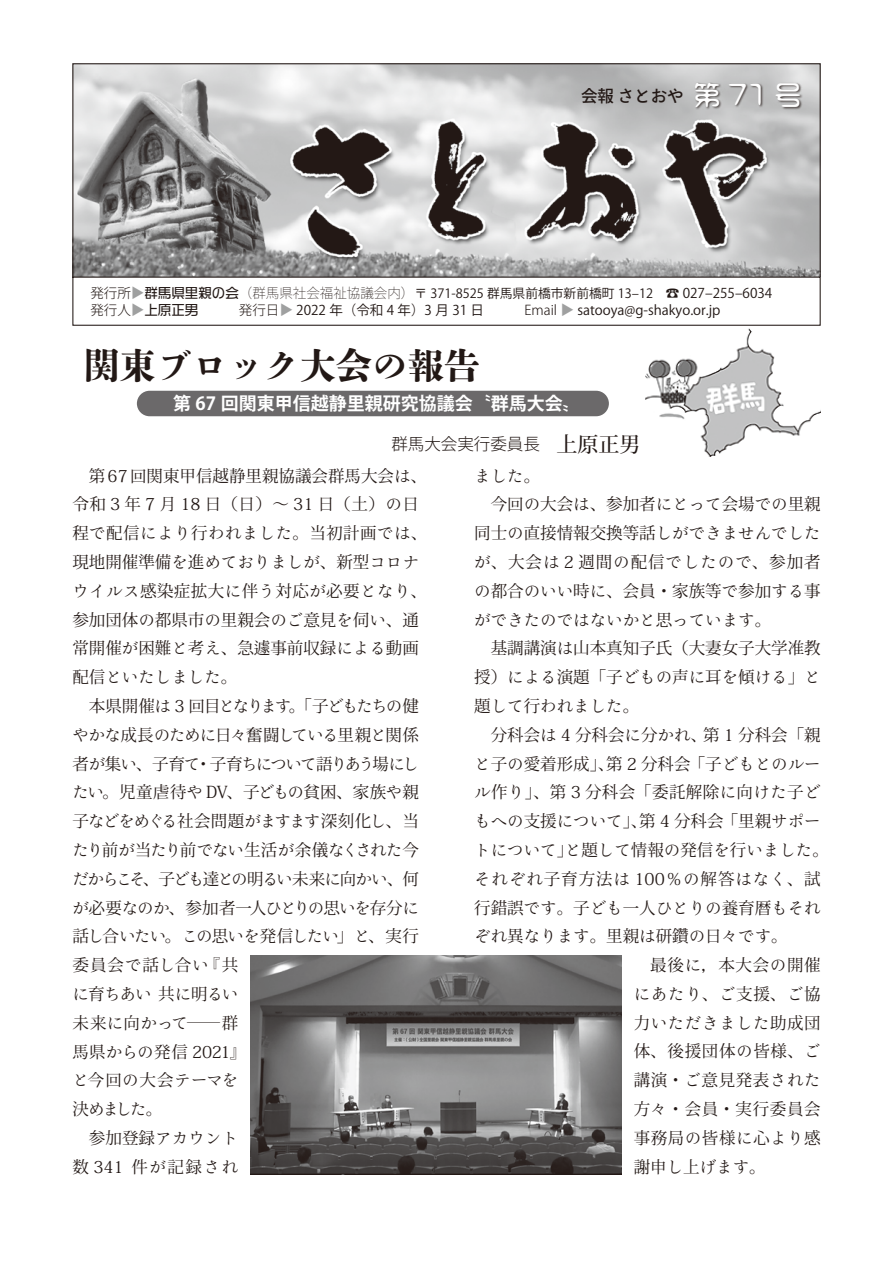
<style>
.page{position:relative;width:893px;height:1263px;background:#fff}
.page>*{position:absolute;margin:0;border:0;box-sizing:border-box;transform-origin:0 0}
.t1{font:800 36px "DNP Shuei Shogo Min Std";color:#221815}
.t2{font:700 18px "Ryo Gothic Plus N";color:#fff}
.t3{font:16.5px/28.8px "Ryo Text Plus N";color:#221815}
.t4{font:16.5px "Ryo Text Plus N";letter-spacing:.055em;color:#221815}
.t5{font:16.5px "Ryo Text Plus N";letter-spacing:-.055em;color:#221815}
.t6{font:16.5px "Ryo Text Plus N";letter-spacing:.04em;color:#221815}
.t7{font:16.5px "Ryo Text Plus N";letter-spacing:-.02em;color:#221815}
.t8{font:16.5px "Ryo Text Plus N";letter-spacing:.035em;color:#221815}
.t9{font:16.5px "Ryo Text Plus N";letter-spacing:-.045em;color:#221815}
.t10{font:16.5px "Ryo Text Plus N";letter-spacing:.025em;color:#221815}
.t11{font:16.5px "Ryo Text Plus N";letter-spacing:-.08em;color:#221815}
.t12{font:16.5px "Ryo Text Plus N";letter-spacing:-.095em;color:#221815}
.t13{font:16.5px "Ryo Text Plus N";letter-spacing:-.1em;color:#221815}
.t14{font:16.5px "Ryo Text Plus N";letter-spacing:-.06em;color:#221815}
.t15{font:300 16.5px "Ryo Gothic Plus N";color:#221815}
.t16{font:16.5px "Ryo Text Plus N";letter-spacing:.095em;color:#221815}
.t17{font:500 16.5px "Ryo Gothic Plus N";color:#221815}
.t18{font:16.5px "Ryo Text Plus N";letter-spacing:.02em;color:#221815}
.t19{font:13.5px "Ryo Gothic Plus N";color:#221815}
.t20{font:300 13.5px "Ryo Gothic Plus N";color:#221815}
.t21{font:300 13.5px "Ryo Gothic Plus N";color:#9fa0a0}
.t22{font:13.5px "VDL Logo G Regular";color:#221815}
.t23{font:12.75px "Ryo Gothic Plus N";color:#221815}
.s1{font-family:"VDL Tera G Medium";font-weight:400;font-size:27px;color:#fff}
.s2{font-family:"VDL Logo G Regular";font-size:13.5px}
.s3{font-weight:200;font-size:13.5px}
.s4{font-size:13.5px}
.s5{font-weight:300}
.s6{font-family:"Ryo Text Plus N";font-weight:500;font-size:21px}
</style>
<div class="page">
<img style="left:74px;top:65px;width:745px;height:211px">
<div style="left:72px;top:277px;width:749px;height:49px;border:1px solid #221815"></div>
<div style="left:694px;top:82px;width:109px;height:28px;background:#221815;opacity:.75"></div>
<img style="left:251px;top:956px;width:370px;height:219px">
<img style="left:645px;top:328px;width:175px;height:129px">
<div style="left:137px;top:391px;width:472px;height:25px;background:#6b696a;border-radius:13px"></div>
<p class="t17" style="left:581px;top:85px;width:222px">会報 さとおや <span class="s1">第 71 号</span></p>
<p class="t20" style="left:90px;top:285px;width:42px">発行所</p>
<p class="t21" style="left:146px;top:286px;width:31px;rotate:90deg">▲▲</p>
<p class="t23" style="left:144px;top:285px;width:629px"><span class="s2">群馬県里親の会</span><span class="s3">（群馬県社会福祉協議会内）</span>〒 371-8525 群馬県前橋市新前橋町 13–12　<span class="s4">☎ 027-–255–6034</span></p>
<p class="t20" style="left:90px;top:301px;width:42px">発行人</p>
<p class="t22" style="left:144px;top:300px;width:55px">上原正男</p>
<p class="t20" style="left:239px;top:301px;width:42px">発行日</p>
<p class="t21" style="left:294px;top:303px;width:15px;rotate:90deg">▲</p>
<p class="t19" style="left:296px;top:301px;width:262px">2022 年（令和 4 年）3 月 31 日<span class="s5">　　 Email</span></p>
<p class="t21" style="left:575px;top:303px;width:15px;rotate:90deg">▲</p>
<p class="t19" style="left:577px;top:301px;width:145px">satooya@g-shakyo.or.jp</p>
<h1 class="t1" style="left:84px;top:340px;width:397px">関東ブロック大会の報告</h1>
<p class="t2" style="left:173px;top:392px;width:409px">第 67 回関東甲信越静里親研究協議会〝群馬大会〟</p>
<p class="t15" style="left:391px;top:434px;width:250px">群馬大会実行委員長　<span class="s6">上原正男</span></p>
<p class="t3" style="left:72px;top:461px;width:356px;text-indent:16px">第67回関東甲信越静里親協議会群馬大会は、令和 3 年 7 月 18 日（日）～ 31 日（土）の日程で配信により行われました。当初計画では、現地開催準備を進めておりましが、新型コロナウイルス感染症拡大に伴う対応が必要となり、参加団体の都県市の里親会のご意見を伺い、通常開催が困難と考え、急遽事前収録による動画配信といたしました。</p>
<p class="t13" style="left:89px;top:696px;width:331px">本県開催は 3 回目となります。「子どもたちの健</p>
<p class="t5" style="left:72px;top:724px;width:348px">やかな成長のために日々奮闘している里親と関係</p>
<p class="t11" style="left:72px;top:753px;width:348px">者が集い、子育て・子育ちについて語りあう場にし</p>
<p class="t3" style="left:72px;top:778px;width:348px">たい。児童虐待や DV、子どもの貧困、家族や親</p>
<p class="t9" style="left:72px;top:811px;width:348px">子などをめぐる社会問題がますます深刻化し、当</p>
<p class="t7" style="left:72px;top:840px;width:348px">たり前が当たり前でない生活が余儀なくされた今</p>
<p class="t12" style="left:72px;top:868px;width:348px">だからこそ、子ども達との明るい未来に向かい、何</p>
<p class="t5" style="left:72px;top:897px;width:348px">が必要なのか、参加者一人ひとりの思いを存分に</p>
<p class="t14" style="left:72px;top:926px;width:348px">話し合いたい。この思いを発信したい」と、実行</p>
<p class="t4" style="left:72px;top:955px;width:167px">委員会で話し合い『共</p>
<p class="t9" style="left:72px;top:983px;width:167px">に育ちあい 共に明るい</p>
<p class="t18" style="left:72px;top:1012px;width:167px">未来に向かって―群</p>
<p class="t7" style="left:72px;top:1041px;width:176px">馬県からの発信 2021』</p>
<p class="t10" style="left:72px;top:1070px;width:167px">と今回の大会テーマを</p>
<p class="t3" style="left:72px;top:1095px;width:91px">決めました。</p>
<p class="t3" style="left:89px;top:1124px;width:151px">参加登録アカウント</p>
<p class="t16" style="left:72px;top:1156px;width:167px">数 341 件が記録され</p>
<p class="t3" style="left:474px;top:461px;width:67px">ました。</p>
<p class="t3" style="left:491px;top:490px;width:332px">今回の大会は、参加者にとって会場での里親</p>
<p class="t3" style="left:474px;top:519px;width:348px">同士の直接情報交換等話しができませんでした</p>
<p class="t4" style="left:474px;top:552px;width:348px">が、大会は 2 週間の配信でしたので、参加者</p>
<p class="t3" style="left:474px;top:576px;width:348px">の都合のいい時に、会員・家族等で参加する事</p>
<p class="t3" style="left:474px;top:605px;width:298px">ができたのではないかと思っています。</p>
<p class="t3" style="left:491px;top:634px;width:332px">基調講演は山本真知子氏（大妻女子大学准教</p>
<p class="t3" style="left:474px;top:663px;width:348px">授）による演題「子どもの声に耳を傾ける」と</p>
<p class="t3" style="left:474px;top:692px;width:166px">題して行われました。</p>
<p class="t3" style="left:491px;top:720px;width:332px">分科会は 4 分科会に分かれ、第 1 分科会「親</p>
<p class="t3" style="left:474px;top:749px;width:348px">と子の愛着形成」、第 2 分科会「子どもとのルー</p>
<p class="t10" style="left:474px;top:782px;width:348px">ル作り」、第 3 分科会「委託解除に向けた子ど</p>
<p class="t3" style="left:474px;top:807px;width:348px">もへの支援について」、第 4 分科会「里親サポー</p>
<p class="t3" style="left:474px;top:835px;width:356px">トについて」と題して情報の発信を行いました。</p>
<p class="t4" style="left:474px;top:868px;width:348px">それぞれ子育方法は 100％の解答はなく、試</p>
<p class="t3" style="left:474px;top:893px;width:348px">行錯誤です。子ども一人ひとりの養育暦もそれ</p>
<p class="t3" style="left:474px;top:922px;width:315px">ぞれ異なります。里親は研鑽の日々です。</p>
<p class="t6" style="left:650px;top:955px;width:172px">最後に，本大会の開催</p>
<p class="t6" style="left:634px;top:983px;width:188px">にあたり、ご支援、ご協</p>
<p class="t8" style="left:634px;top:1012px;width:188px">力いただきました助成団</p>
<p class="t6" style="left:634px;top:1041px;width:188px">体、後援団体の皆様、ご</p>
<p class="t8" style="left:634px;top:1070px;width:188px">講演・ご意見発表された</p>
<p class="t6" style="left:634px;top:1099px;width:188px">方々・会員・実行委員会</p>
<p class="t8" style="left:634px;top:1127px;width:188px">事務局の皆様に心より感</p>
<p class="t3" style="left:634px;top:1152px;width:133px">謝申し上げます。</p>
</div>
